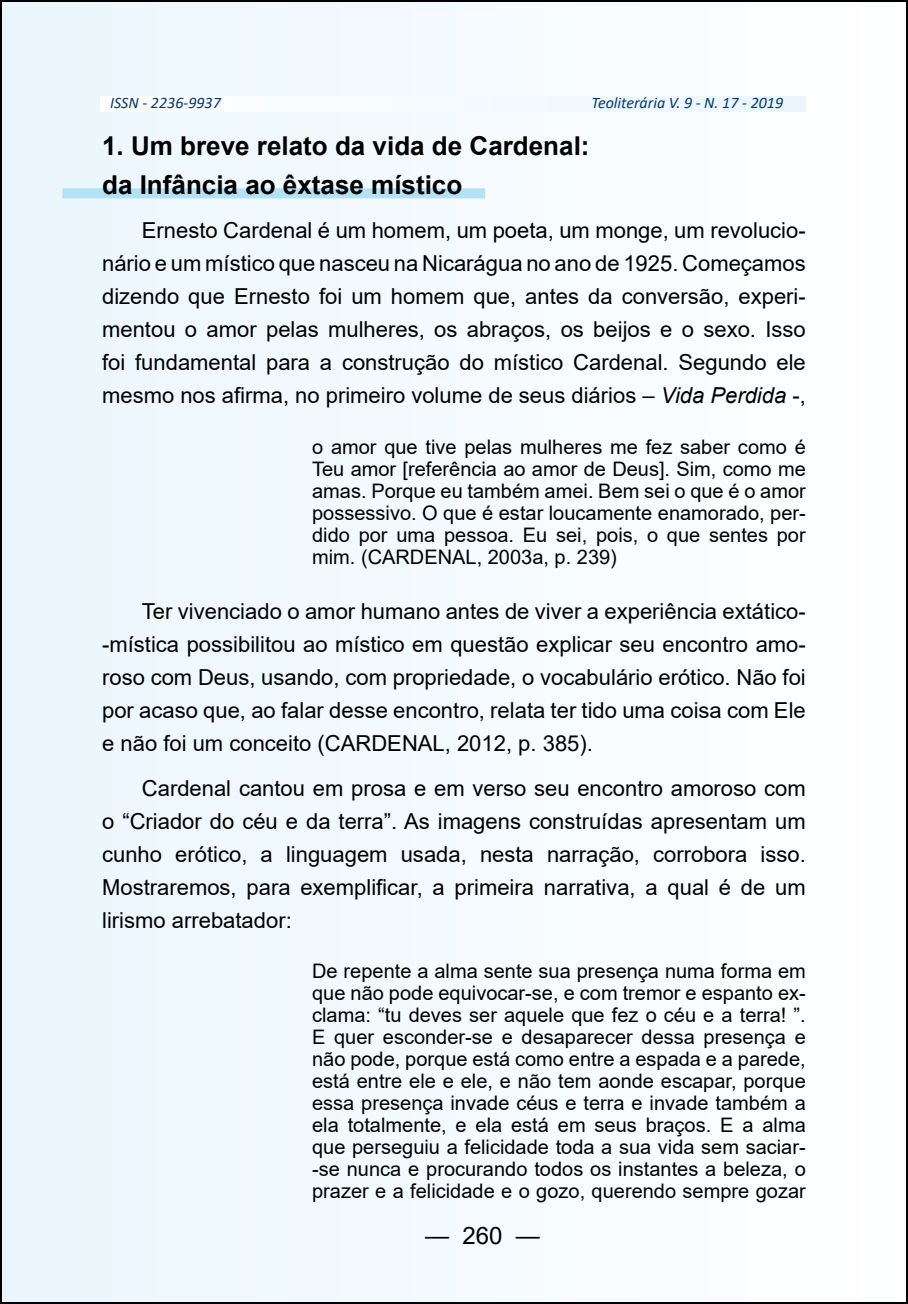
<style>
.page{position:relative;width:908px;height:1304px;background:#fff}
.page>*{position:absolute;margin:0;border:0;box-sizing:border-box;transform-origin:0 0}
.t1{font:700 26px/39px "Arial";color:#000}
.t2{font:24px "Arial";color:#000}
.t3{font:22px/33px "Arial";color:#000;text-align:justify}
.t4{font:20px/22px "Arial";color:#000;text-align:justify}
.t5{font:italic 16px "Calibri";color:#003882}
.s1{font-style:italic}
</style>
<div class="page">
<div style="left:1px;top:1px;width:905px;height:1302px;background:#f4fbfe"></div>
<div style="left:62px;top:188px;width:423px;height:10px;background:#b3e2f6"></div>
<p class="t5" style="left:110px;top:92px;width:112px">ISSN - 2236-9937</p>
<p class="t5" style="left:591px;top:92px;width:193px">Teoliterária V. 9 - N. 17 - 2019</p>
<p class="t1" style="left:102px;top:127px;width:488px">1. Um breve relato da vida de Cardenal: da Infância ao êxtase místico</p>
<p class="t3" style="left:102px;top:214px;width:704px;text-indent:40px">Ernesto Cardenal é um homem, um poeta, um monge, um revolucio&shy;nário e um místico que nasceu na Nicarágua no ano de 1925. Começamos dizendo que Ernesto foi um homem que, antes da conversão, experi&shy;mentou o amor pelas mulheres, os abraços, os beijos e o sexo. Isso foi fundamental para a construção do místico Cardenal. Segundo ele mesmo nos afirma, no primeiro volume de seus diários – <span class="s1">Vida Perdida</span> -,</p>
<p class="t4" style="left:312px;top:436px;width:495px">o amor que tive pelas mulheres me fez saber como é Teu amor [referência ao amor de Deus]. Sim, como me amas. Porque eu também amei. Bem sei o que é o amor possessivo. O que é estar loucamente enamorado, per&shy;dido por uma pessoa. Eu sei, pois, o que sentes por mim. (CARDENAL, 2003a, p. 239)</p>
<p class="t3" style="left:102px;top:595px;width:704px;text-indent:40px">Ter vivenciado o amor humano antes de viver a experiência extático--mística possibilitou ao místico em questão explicar seu encontro amo&shy;roso com Deus, usando, com propriedade, o vocabulário erótico. Não foi por acaso que, ao falar desse encontro, relata ter tido uma coisa com Ele e não foi um conceito (CARDENAL, 2012, p. 385).</p>
<p class="t3" style="left:102px;top:771px;width:705px;text-indent:40px">Cardenal cantou em prosa e em verso seu encontro amoroso com o “Criador do céu e da terra”. As imagens construídas apresentam um cunho erótico, a linguagem usada, nesta narração, corrobora isso.<br>Mostraremos, para exemplificar, a primeira narrativa, a qual é de um lirismo arrebatador:</p>
<p class="t4" style="left:312px;top:960px;width:495px">De repente a alma sente sua presença numa forma em que não pode equivocar-se, e com tremor e espanto ex&shy;clama: “tu deves ser aquele que fez o céu e a terra! ”.<br>E quer esconder-se e desaparecer dessa presença e não pode, porque está como entre a espada e a parede, está entre ele e ele, e não tem aonde escapar, porque essa presença invade céus e terra e invade também a ela totalmente, e ela está em seus braços. E a alma que perseguiu a felicidade toda a sua vida sem saciar--se nunca e procurando todos os instantes a beleza, o prazer e a felicidade e o gozo, querendo sempre gozar</p>
<p class="t2" style="left:425px;top:1218px;width:116px">— 260 —</p>
</div>
